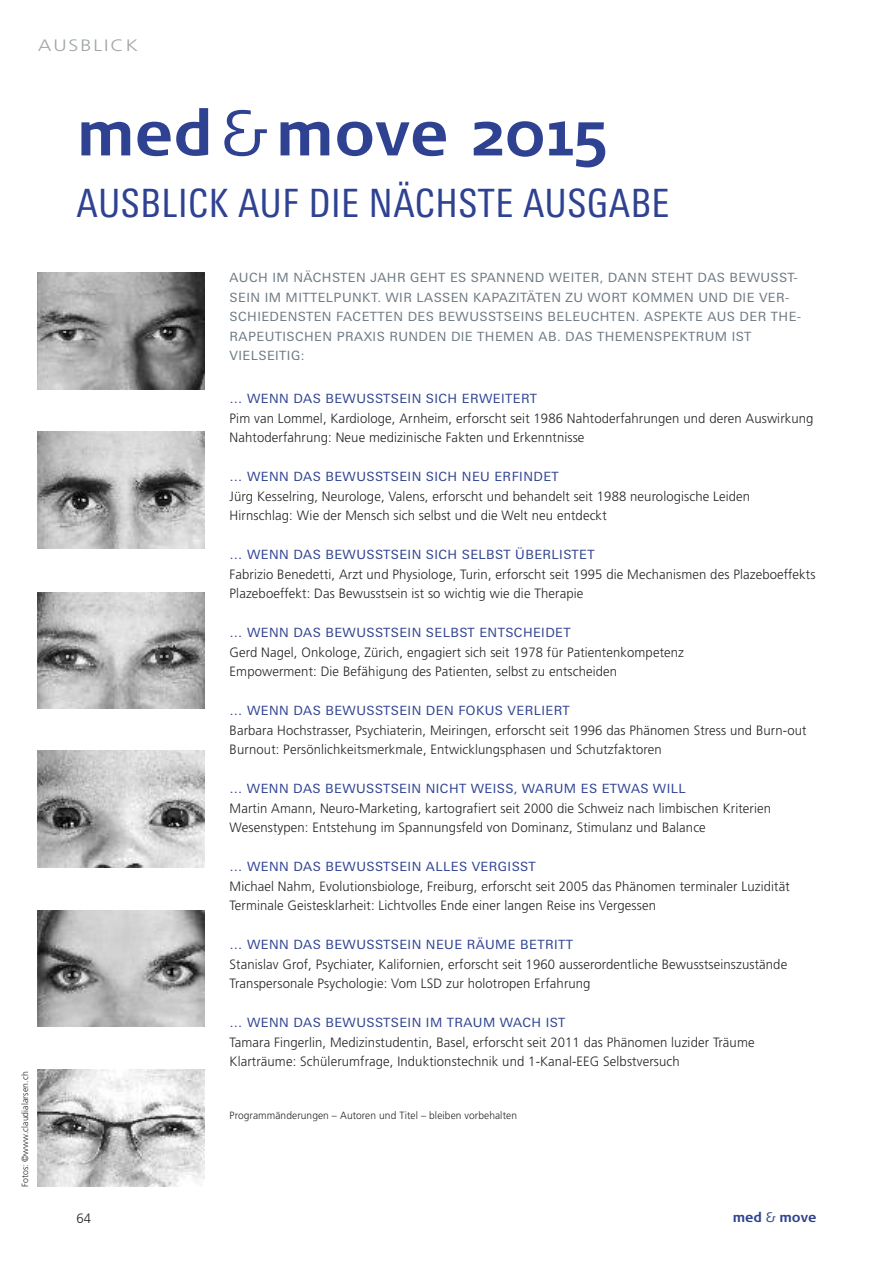
<style>
.page{position:relative;width:893px;height:1263px;background:#fff}
.page>*{position:absolute;margin:0;border:0;box-sizing:border-box;transform-origin:0 0}
.t1{font:700 63px "Signa Normal";color:#2f4291}
.t2{font:condensed 39px "Linotype Univers";letter-spacing:.015em;color:#2f4291}
.t3{font:300 16.5px "Frutiger";letter-spacing:.1em;color:#9fa5a8;scale:1.2 1}
.t4{font:300 13.5px/19.5px "Frutiger";letter-spacing:.01em;color:#272627}
.t5{font:700 13.5px "Signa Normal";color:#2f4291}
.t6{font:12.75px "Linotype Univers Basic";letter-spacing:.035em;color:#2f4291}
.t7{font:12.75px/19.5px "Linotype Univers Basic";letter-spacing:.035em;color:#6c7981}
.t8{font:300 10.5px "Frutiger";letter-spacing:.01em;color:#272627}
.t9{font:300 9px "Frutiger";letter-spacing:.01em;color:#272627}
.s1{font-weight:300}
</style>
<div class="page">
<img style="left:37px;top:272px;width:167px;height:117px">
<img style="left:37px;top:432px;width:167px;height:117px">
<img style="left:37px;top:592px;width:167px;height:116px">
<img style="left:37px;top:750px;width:167px;height:117px">
<img style="left:37px;top:910px;width:167px;height:117px">
<img style="left:37px;top:1069px;width:167px;height:117px">
<p class="t3" style="left:38px;top:38px;width:85px">AUSBLICK</p>
<p class="t9" style="left:21px;top:1187px;width:117px;rotate:-90deg">Fotos: ©www.claudialarsen.ch</p>
<h1 class="t1" style="left:77px;top:111px;width:534px">med<span class="s1">&amp;</span>move 2015</h1>
<h2 class="t2" style="left:77px;top:190px;width:594px">AUSBLICK AUF DIE NÄCHSTE AUSGABE</h2>
<p class="t7" style="left:230px;top:269px;width:573px">AUCH IM NÄCHSTEN JAHR GEHT ES SPANNEND WEITER, DANN STEHT DAS BEWUSST-SEIN IM MITTELPUNKT. WIR LASSEN KAPAZITÄTEN ZU WORT KOMMEN UND DIE VER-SCHIEDENSTEN FACETTEN DES BEWUSSTSEINS BELEUCHTEN. ASPEKTE AUS DER THE-RAPEUTISCHEN PRAXIS RUNDEN DIE THEMEN AB. DAS THEMENSPEKTRUM IST VIELSEITIG:</p>
<p class="t6" style="left:230px;top:394px;width:309px">… WENN DAS BEWUSSTSEIN SICH ERWEITERT</p>
<p class="t4" style="left:230px;top:409px;width:585px">Pim van Lommel, Kardiologe, Arnheim, erforscht seit 1986 Nahtoderfahrungen und deren Auswirkung<br>Nahtoderfahrung: Neue medizinische Fakten und Erkenntnisse</p>
<p class="t6" style="left:230px;top:472px;width:331px">… WENN DAS BEWUSSTSEIN SICH NEU ERFINDET</p>
<p class="t4" style="left:230px;top:487px;width:522px">Jürg Kesselring, Neurologe, Valens, erforscht und behandelt seit 1988 neurologische Leiden<br>Hirnschlag: Wie der Mensch sich selbst und die Welt neu entdeckt</p>
<p class="t6" style="left:230px;top:550px;width:367px">… WENN DAS BEWUSSTSEIN SICH SELBST ÜBERLISTET</p>
<p class="t4" style="left:230px;top:565px;width:587px">Fabrizio Benedetti, Arzt und Physiologe, Turin, erforscht seit 1995 die Mechanismen des Plazeboeffekts<br>Plazeboeffekt: Das Bewusstsein ist so wichtig wie die Therapie</p>
<p class="t6" style="left:230px;top:628px;width:343px">… WENN DAS BEWUSSTSEIN SELBST ENTSCHEIDET</p>
<p class="t4" style="left:230px;top:643px;width:456px">Gerd Nagel, Onkologe, Zürich, engagiert sich seit 1978 für Patientenkompetenz<br>Empowerment: Die Befähigung des Patienten, selbst zu entscheiden</p>
<p class="t6" style="left:230px;top:706px;width:342px">… WENN DAS BEWUSSTSEIN DEN FOKUS VERLIERT</p>
<p class="t4" style="left:230px;top:721px;width:578px">Barbara Hochstrasser, Psychiaterin, Meiringen, erforscht seit 1996 das Phänomen Stress und Burn-out<br>Burnout: Persönlichkeitsmerkmale, Entwicklungsphasen und Schutzfaktoren</p>
<p class="t6" style="left:230px;top:784px;width:458px">… WENN DAS BEWUSSTSEIN NICHT WEISS, WARUM ES ETWAS WILL</p>
<p class="t4" style="left:230px;top:799px;width:543px">Martin Amann, Neuro-Marketing, kartografiert seit 2000 die Schweiz nach limbischen Kriterien<br>Wesenstypen: Entstehung im Spannungsfeld von Dominanz, Stimulanz und Balance</p>
<p class="t6" style="left:230px;top:862px;width:308px">… WENN DAS BEWUSSTSEIN ALLES VERGISST</p>
<p class="t4" style="left:230px;top:877px;width:562px">Michael Nahm, Evolutionsbiologe, Freiburg, erforscht seit 2005 das Phänomen terminaler Luzidität<br>Terminale Geistesklarheit: Lichtvolles Ende einer langen Reise ins Vergessen</p>
<p class="t6" style="left:230px;top:940px;width:345px">… WENN DAS BEWUSSTSEIN NEUE RÄUME BETRITT</p>
<p class="t4" style="left:230px;top:955px;width:559px">Stanislav Grof, Psychiater, Kalifornien, erforscht seit 1960 ausserordentliche Bewusstseinszustände<br>Transpersonale Psychologie: Vom LSD zur holotropen Erfahrung</p>
<p class="t6" style="left:230px;top:1018px;width:337px">… WENN DAS BEWUSSTSEIN IM TRAUM WACH IST</p>
<p class="t4" style="left:230px;top:1033px;width:526px">Tamara Fingerlin, Medizinstudentin, Basel, erforscht seit 2011 das Phänomen luzider Träume<br>Klarträume: Schülerumfrage, Induktionstechnik und 1-Kanal-EEG Selbstversuch</p>
<p class="t8" style="left:230px;top:1111px;width:289px">Programmänderungen – Autoren und Titel – bleiben vorbehalten</p>
<p class="t4" style="left:77px;top:1210px;width:16px">64</p>
<p class="t5" style="left:733px;top:1213px;width:85px">med <span class="s1">&amp;</span> move</p>
</div>
